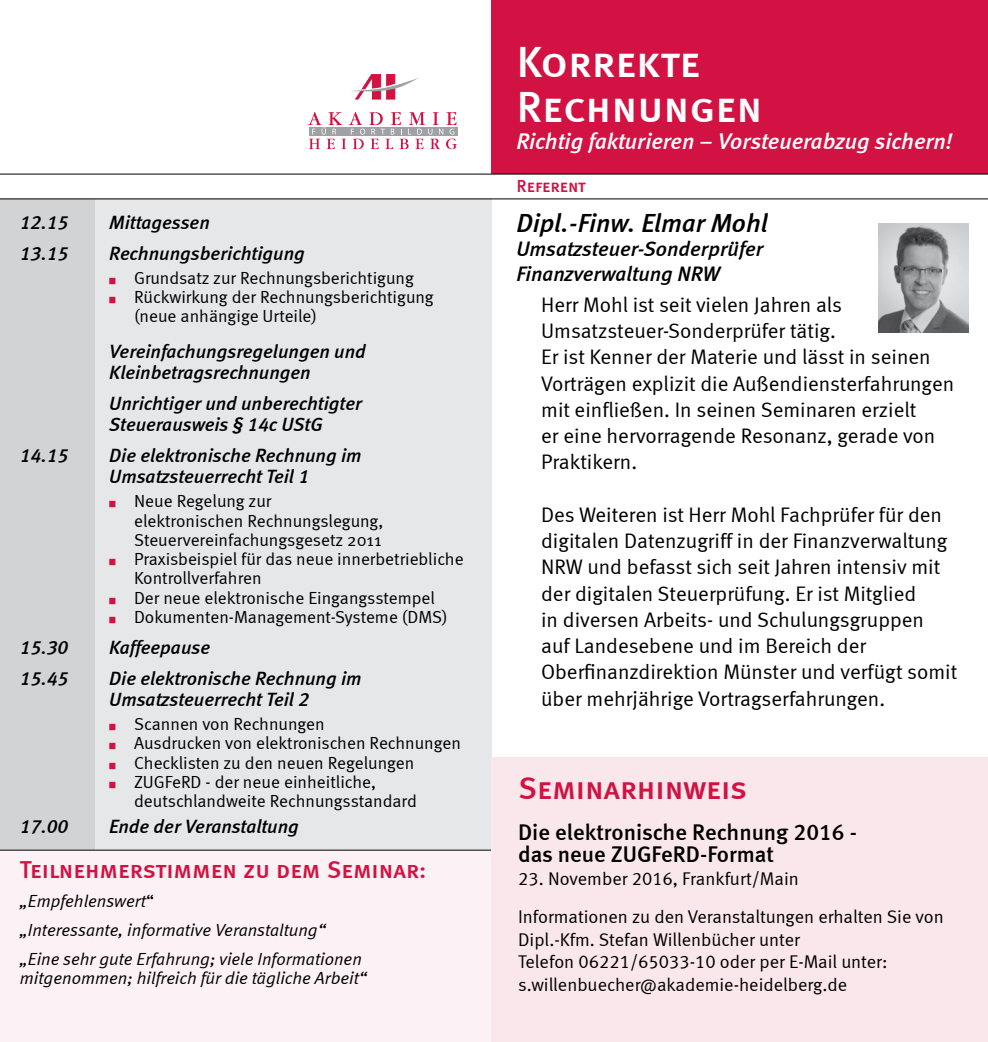
<style>
.page{position:relative;width:988px;height:1042px;background:#fff}
.page>*{position:absolute;margin:0;border:0;box-sizing:border-box;transform-origin:0 0}
.t1{font:43.75px/45.5px "Meta Medium LF Caps";color:#fff}
.t2{font:31.5px "Meta Medium LF Caps";color:#d11242}
.t3{font:italic 26.25px "Meta Medium LF";color:#000}
.t4{font:24.5px "Meta Medium LF Caps";color:#d11242}
.t5{font:22.75px/22.8px "Meta Medium LF";color:#000}
.t6{font:italic 22.75px "Meta Medium LF";color:#fff}
.t7{font:21px/26.2px "Meta Normal LF";color:#000}
.t8{font:italic 21px/24.5px "Meta Medium LF";color:#000}
.t9{font:italic 19.25px/21px "Meta Medium LF";color:#000}
.t10{font:18.38px/22.8px "Meta Normal LF";color:#000}
.t11{font:17.5px/19.2px "Meta Normal";color:#000}
.t12{font:italic 17.5px/29.2px "Meta Normal LF";color:#000}
.t13{font:17.5px "Meta Medium LF Caps";color:#d11242}
.s1{color:#d11242}
.s2{font-style:normal}
</style>
<div class="page">
<div style="left:491px;top:0;width:496px;height:174px;background:#d11242"></div>
<svg style="left:351px;top:74px;width:67px;height:25px"></svg>
<svg style="left:308px;top:112px;width:149px;height:37px"></svg>
<div style="left:0;top:198px;width:491px;height:844px;background:#e6e7e8"></div>
<div style="left:0;top:199px;width:94px;height:843px;background:#d1d3d4"></div>
<hr style="left:0;top:198px;width:987px;height:1px;background:#000">
<hr style="left:0;top:174px;width:987px;height:1px;background:#000">
<img style="left:878px;top:223px;width:89px;height:109px">
<div style="left:0;top:851px;width:491px;height:191px;background:#fcf1f4"></div>
<hr style="left:0;top:850px;width:492px;height:1px;background:#000">
<hr style="left:491px;top:757px;width:496px;height:1px;background:#000">
<div style="left:491px;top:758px;width:496px;height:284px;background:#fae7ec"></div>
<p class="t9" style="left:20px;top:211px;width:50px">12.15</p>
<p class="t9" style="left:109px;top:211px;width:102px">Mittagessen</p>
<p class="t9" style="left:20px;top:242px;width:50px">13.15</p>
<p class="t9" style="left:109px;top:242px;width:197px">Rechnungsberichtigung</p>
<p class="t11" style="left:109px;top:268px;width:306px"><span class="s1">■</span> Grundsatz zur Rechnungsberichtigung</p>
<p class="t11" style="left:134px;top:287px;width:301px;text-indent:-25px"><span class="s1">■</span> Rückwirkung der Rechnungsberichtigung (neue anhängige Urteile)</p>
<p class="t9" style="left:109px;top:341px;width:258px">Vereinfachungsregelungen und<br>Kleinbetragsrechnungen</p>
<p class="t9" style="left:109px;top:393px;width:254px">Unrichtiger und unberechtigter<br>Steuerausweis § 14c UStG</p>
<p class="t9" style="left:20px;top:445px;width:50px">14.15</p>
<p class="t9" style="left:109px;top:445px;width:254px">Die elektronische Rechnung im<br>Umsatzsteuerrecht Teil 1</p>
<p class="t11" style="left:134px;top:491px;width:251px;text-indent:-25px"><span class="s1">■</span> Neue Regelung zur elektronischen Rechnungslegung,<br>Steuervereinfachungsgesetz 2011</p>
<p class="t11" style="left:134px;top:549px;width:331px;text-indent:-25px"><span class="s1">■</span> Praxisbeispiel für das neue innerbetriebliche<br>Kontrollverfahren</p>
<p class="t11" style="left:109px;top:588px;width:327px"><span class="s1">■</span> Der neue elektronische Eingangsstempel</p>
<p class="t11" style="left:109px;top:607px;width:340px"><span class="s1">■</span> Dokumenten-Management-Systeme (DMS)</p>
<p class="t9" style="left:20px;top:636px;width:50px">15.30</p>
<p class="t9" style="left:109px;top:636px;width:102px">Kaffeepause</p>
<p class="t9" style="left:20px;top:667px;width:50px">15.45</p>
<p class="t9" style="left:109px;top:667px;width:254px">Die elektronische Rechnung im<br>Umsatzsteuerrecht Teil 2</p>
<p class="t11" style="left:109px;top:714px;width:217px"><span class="s1">■</span> Scannen von Rechnungen</p>
<p class="t11" style="left:109px;top:733px;width:353px"><span class="s1">■</span> Ausdrucken von elektronischen Rechnungen</p>
<p class="t11" style="left:109px;top:752px;width:306px"><span class="s1">■</span> Checklisten zu den neuen Regelungen</p>
<p class="t11" style="left:134px;top:772px;width:284px;text-indent:-25px"><span class="s1">■</span> ZUGFeRD - der neue einheitliche, deutschlandweite Rechnungsstandard</p>
<p class="t9" style="left:20px;top:815px;width:50px">17.00</p>
<p class="t9" style="left:109px;top:815px;width:191px">Ende der Veranstaltung</p>
<p class="t4" style="left:20px;top:855px;width:408px">Teilnehmerstimmen zu dem Seminar:</p>
<p class="t12" style="left:20px;top:886px;width:343px">„Empfehlenswert<span class="s2">“<br></span>„Interessante, informative Veranstaltung“ „Eine sehr gute Erfahrung; viele Informationen</p>
<p class="t12" style="left:20px;top:963px;width:348px">mitgenommen; hilfreich für die tägliche Arbeit“</p>
<h1 class="t1" style="left:516px;top:38px;width:247px">Korrekte<br>Rechnungen</h1>
<p class="t6" style="left:516px;top:127px;width:438px">Richtig fakturieren – Vorsteuerabzug sichern!</p>
<p class="t13" style="left:516px;top:176px;width:71px">Referent</p>
<p class="t3" style="left:516px;top:207px;width:253px">Dipl.-Finw. Elmar Mohl</p>
<p class="t8" style="left:516px;top:236px;width:248px">Umsatzsteuer-Sonderprüfer<br>Finanzverwaltung NRW</p>
<p class="t7" style="left:541px;top:291px;width:414px">Herr Mohl ist seit vielen Jahren als Umsatzsteuer-Sonderprüfer tätig.<br>Er ist Kenner der Materie und lässt in seinen Vorträgen explizit die Außendiensterfahrungen mit einfließen. In seinen Seminaren erzielt<br>er eine hervorragende Resonanz, gerade von Praktikern.</p>
<p class="t7" style="left:541px;top:501px;width:417px">Des Weiteren ist Herr Mohl Fachprüfer für den digitalen Datenzugriff in der Finanzverwaltung NRW und befasst sich seit Jahren intensiv mit der digitalen Steuerprüfung. Er ist Mitglied<br>in diversen Arbeits- und Schulungsgruppen auf Landesebene und im Bereich der Oberfinanzdirektion Münster und verfügt somit über mehrjährige Vortragserfahrungen.</p>
<h2 class="t2" style="left:518px;top:770px;width:230px">Seminarhinweis</h2>
<p class="t5" style="left:518px;top:820px;width:340px">Die elektronische Rechnung 2016 - das neue ZUGFeRD-Format</p>
<p class="t10" style="left:518px;top:859px;width:427px;line-height:37.6px">23. November 2016, Frankfurt/Main<br>Informationen zu den Veranstaltungen erhalten Sie von</p>
<p class="t10" style="left:518px;top:927px;width:370px">Dipl.-Kfm. Stefan Willenbücher unter<br>Telefon 06221/65033-10 oder per E-Mail unter: s.willenbuecher@akademie-heidelberg.de</p>
</div>
